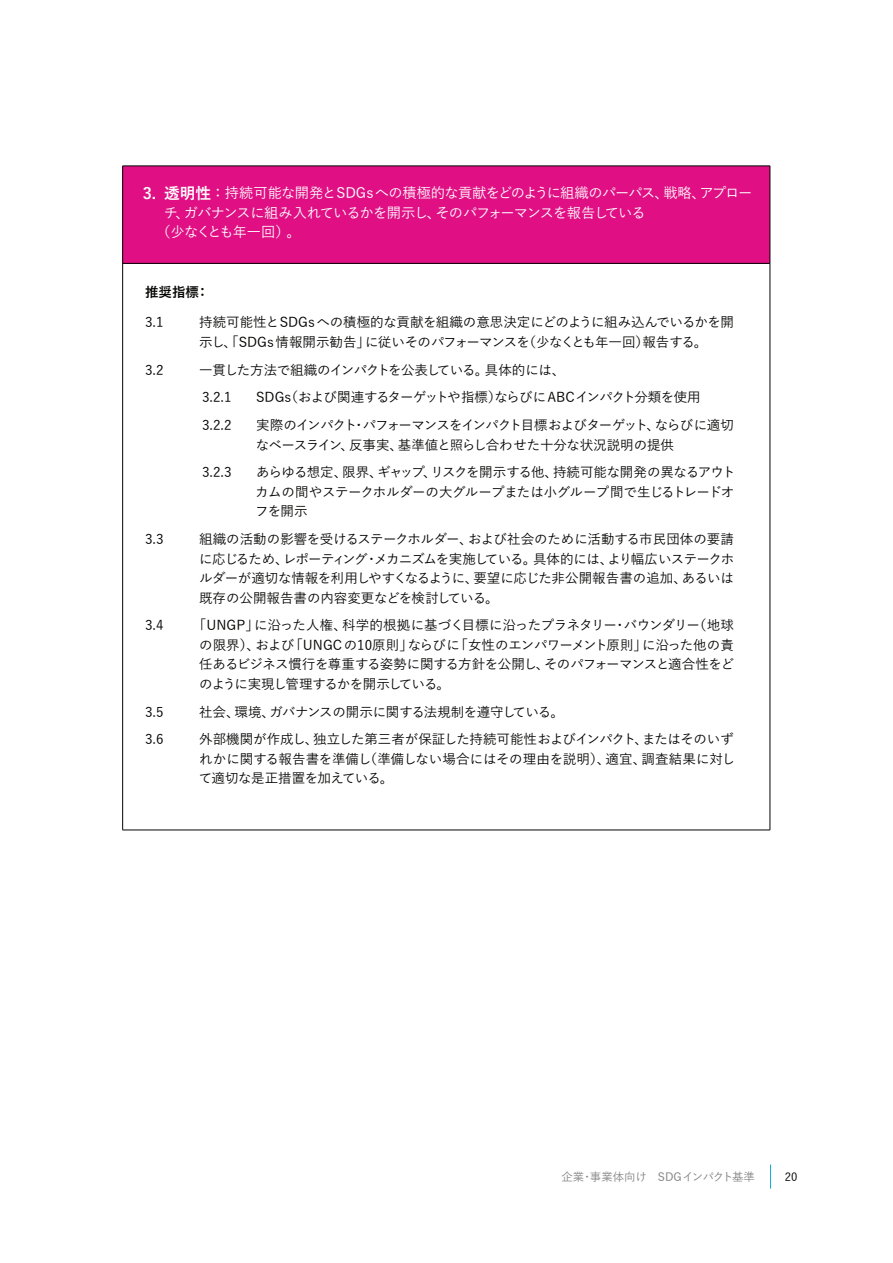
<style>
.page{position:relative;width:893px;height:1263px;background:#fff}
.page>*{position:absolute;margin:0;border:0;box-sizing:border-box;transform-origin:0 0}
.t1{font:500 14.25px "Yu Go";letter-spacing:-.05em;color:#fff}
.t2{font:500 14.25px "Yu Go";letter-spacing:-.075em;color:#fff}
.t3{font:500 13.5px/19.5px "Yu Go";letter-spacing:-.03em;color:#040503;text-align:justify}
.t4{font:500 13.5px/19.5px "Yu Go";letter-spacing:-.005em;color:#040503}
.t5{font:500 13.5px/19.5px "Yu Go";letter-spacing:-.05em;color:#040503}
.t6{font:700 13.5px "Yu Go Pr 6 N";color:#040503}
.t7{font:500 11.4px "Yu Go";color:#808180}
.t8{font:500 11.4px "Yu Go";color:#040503}
.s1{font-family:"Yu Go Pr 6 N";font-weight:700;font-size:15.6px}
</style>
<div class="page">
<svg style="left:770px;top:1164px;width:1px;height:24px"></svg>
<div style="left:123px;top:166px;width:647px;height:97px;background:#e01084"></div>
<hr style="left:122px;top:166px;width:648px;height:1px;background:#040503">
<hr style="left:122px;top:166px;width:1px;height:97px;background:#040503">
<hr style="left:770px;top:166px;width:1px;height:97px;background:#040503">
<hr style="left:770px;top:264px;width:1px;height:566px;background:#040503">
<hr style="left:122px;top:263px;width:648px;height:1px;background:#040503">
<hr style="left:122px;top:264px;width:1px;height:566px;background:#040503">
<hr style="left:122px;top:830px;width:648px;height:1px;background:#040503">
<p class="t1" style="left:143px;top:180px;width:611px"><span class="s1">3. 透明性</span>：持続可能な開発とSDGsへの積極的な貢献をどのように組織のパーパス、戦略、アプロー</p>
<p class="t1" style="left:164px;top:199px;width:483px">チ、ガバナンスに組み入れているかを開示し、そのパフォーマンスを報告している</p>
<p class="t2" style="left:156px;top:219px;width:146px">（少なくとも年一回）。</p>
<p class="t6" style="left:145px;top:284px;width:66px">推奨指標：</p>
<p class="t3" style="left:145px;top:311px;width:20px">3.1</p>
<p class="t4" style="left:199px;top:311px;width:536px">持続可能性とSDGsへの積極的な貢献を組織の意思決定にどのように組み込んでいるかを開示し、「SDGs 情報開示勧告」に従いそのパフォーマンスを（少なくとも年一回）報告する。</p>
<p class="t3" style="left:145px;top:358px;width:20px">3.2</p>
<p class="t3" style="left:199px;top:354px;width:368px;line-height:27.8px">一貫した方法で組織のインパクトを公表している。具体的には、<br>3.2.1</p>
<p class="t3" style="left:256px;top:386px;width:446px">SDGs（および関連するターゲットや指標）ならびにABCインパクト分類を使用</p>
<p class="t3" style="left:202px;top:414px;width:31px">3.2.2</p>
<p class="t5" style="left:256px;top:414px;width:480px">実際のインパクト・パフォーマンスをインパクト目標およびターゲット、ならびに適切なベースライン、反事実、基準値と照らし合わせた十分な状況説明の提供</p>
<p class="t3" style="left:202px;top:461px;width:31px">3.2.3</p>
<p class="t3" style="left:255px;top:461px;width:482px">あらゆる想定、限界、ギャップ、リスクを開示する他、持続可能な開発の異なるアウトカムの間やステークホルダーの大グループまたは小グループ間で生じるトレードオフを開示</p>
<p class="t3" style="left:145px;top:528px;width:20px">3.3</p>
<p class="t3" style="left:199px;top:528px;width:537px">組織の活動の影響を受けるステークホルダー、および社会のために活動する市民団体の要請に応じるため、レポーティング・メカニズムを実施している。具体的には、より幅広いステークホルダーが適切な情報を利用しやすくなるように、要望に応じた非公開報告書の追加、あるいは既存の公開報告書の内容変更などを検討している。</p>
<p class="t3" style="left:145px;top:614px;width:20px">3.4</p>
<p class="t3" style="left:199px;top:614px;width:537px;text-indent:-6px">「UNGP」に沿った人権、科学的根拠に基づく目標に沿ったプラネタリー・バウンダリー（地球の限界）、および「UNGCの10原則」ならびに「女性のエンパワーメント原則」に沿った他の責任あるビジネス慣行を尊重する姿勢に関する方針を公開し、そのパフォーマンスと適合性をどのように実現し管理するかを開示している。</p>
<p class="t3" style="left:145px;top:700px;width:20px">3.5</p>
<p class="t3" style="left:199px;top:700px;width:366px">社会、環境、ガバナンスの開示に関する法規制を遵守している。</p>
<p class="t3" style="left:145px;top:728px;width:20px">3.6</p>
<p class="t3" style="left:199px;top:728px;width:538px">外部機関が作成し、独立した第三者が保証した持続可能性およびインパクト、またはそのいずれかに関する報告書を準備し（準備しない場合にはその理由を説明）、適宜、調査結果に対して適切な是正措置を加えている。</p>
<p class="t7" style="left:561px;top:1166px;width:195px">企業・事業体向け　SDGインパクト基準</p>
<p class="t8" style="left:785px;top:1166px;width:14px">20</p>
</div>
